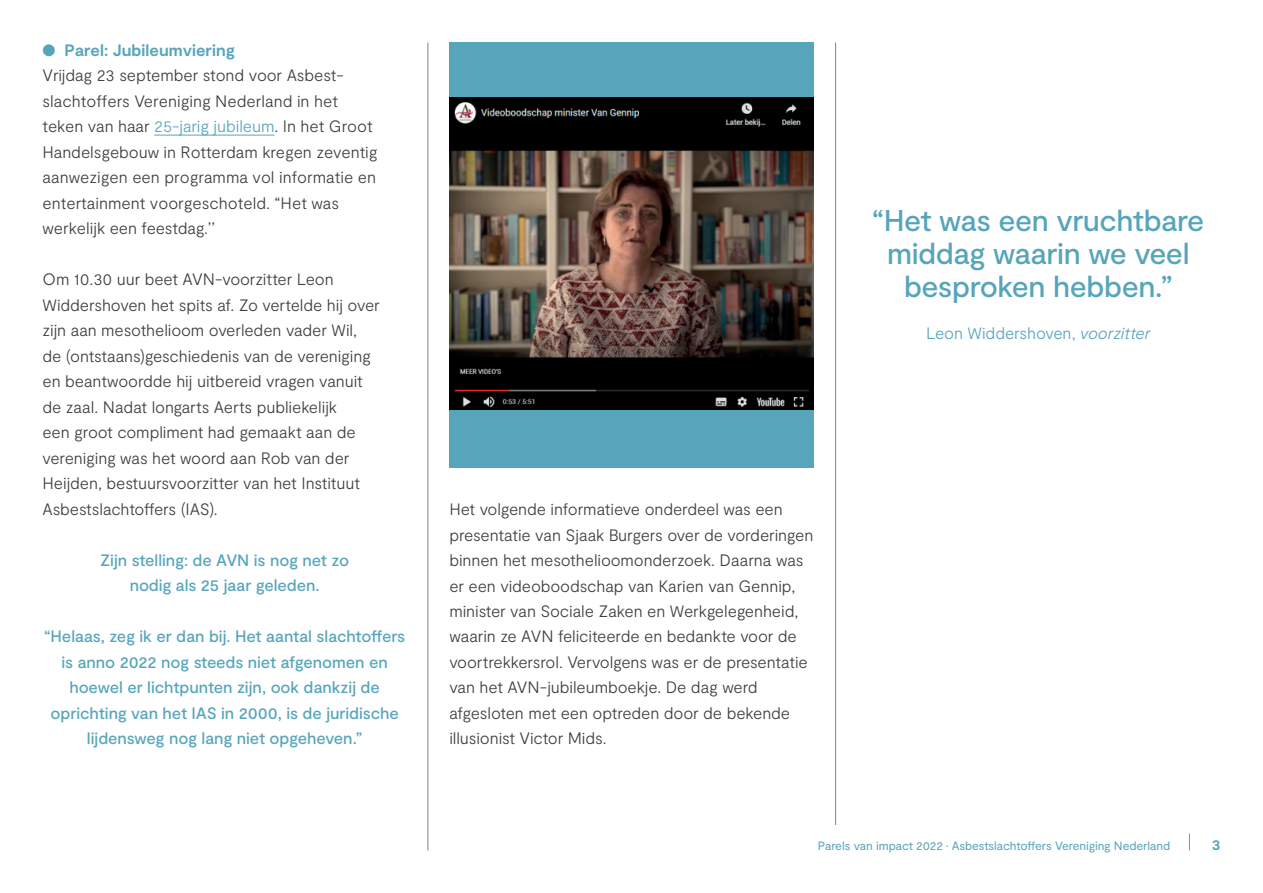
<style>
.page{position:relative;width:1263px;height:893px;background:#fff}
.page>*{position:absolute;margin:0;border:0;box-sizing:border-box;transform-origin:0 0}
.t1{font:500 30px/33px "Moderat";letter-spacing:-.015em;color:#57a5bb;text-align:center}
.t2{font:300 16.5px/25.5px "Moderat";letter-spacing:-.005em;color:#3e3e3f}
.t3{font:500 16.5px/25.5px "Moderat";letter-spacing:-.005em;color:#57a5bb;text-align:center}
.t4{font:300 16.5px "Moderat";letter-spacing:-.01em;color:#57a5bb}
.t5{font:700 15px "Moderat";color:#57a5bb}
.t6{font:12px "Moderat";letter-spacing:-.01em;color:#57a5bb}
.s1{color:#57a5bb}
.s2{font-weight:700;color:#57a5bb}
.s3{font-style:italic}
</style>
<div class="page">
<svg style="left:1189px;top:833px;width:1px;height:17px"></svg>
<hr style="left:154px;top:135px;width:120px;height:1px;background:#57a5bb">
<hr style="left:835px;top:43px;width:1px;height:782px;background:#808285">
<hr style="left:428px;top:43px;width:1px;height:807px;background:#808285">
<div style="left:449px;top:43px;width:365px;height:425px;background:#57a5bb"></div>
<img style="left:449px;top:97px;width:365px;height:312px">
<p class="t2" style="left:43px;top:38px;width:336px"><span class="s1">●</span> <span class="s2">Parel: Jubileumviering<br></span>Vrijdag 23 september stond voor Asbest&shy;slachtoffers Vereniging Nederland in het teken van haar <span class="s1">25-jarig jubileum</span>. In het Groot Handelsgebouw in Rotterdam kregen zeventig aanwezigen een programma vol informatie en entertainment voorgeschoteld. “Het was werkelijk een feestdag.’’</p>
<p class="t2" style="left:43px;top:267px;width:339px">Om 10.30 uur beet AVN-voorzitter Leon Widdershoven het spits af. Zo vertelde hij over zijn aan mesothelioom overleden vader Wil, de (ontstaans)geschiedenis van de vereniging en beantwoordde hij uitbereid vragen vanuit de zaal. Nadat longarts Aerts publiekelijk<br>een groot compliment had gemaakt aan de vereniging was het woord aan Rob van der Heijden, bestuursvoorzitter van het Instituut Asbestslachtoffers (IAS).</p>
<p class="t3" style="left:100px;top:548px;width:250px">Zijn stelling: de AVN is nog net zo nodig als 25 jaar geleden.</p>
<p class="t3" style="left:44px;top:624px;width:363px">“Helaas, zeg ik er dan bij. Het aantal slachtoffers is anno 2022 nog steeds niet afgenomen en hoewel er lichtpunten zijn, ook dankzij de oprichting van het IAS in 2000, is de juridische lijdensweg nog lang niet opgeheven.”</p>
<h1 class="t1" style="left:872px;top:205px;width:334px">“Het was een vruchtbare middag waarin we veel besproken hebben.”</h1>
<p class="t4" style="left:926px;top:323px;width:226px">Leon Widdershoven, <span class="s3">voorzitter</span></p>
<p class="t2" style="left:449px;top:497px;width:366px">Het volgende informatieve onderdeel was een presentatie van Sjaak Burgers over de vorderingen binnen het mesothelioomonderzoek. Daarna was er een videoboodschap van Karien van Gennip, minister van Sociale Zaken en Werkgelegenheid, waarin ze AVN feliciteerde en bedankte voor de voortrekkersrol. Vervolgens was er de presentatie van het AVN-jubileumboekje. De dag werd afgesloten met een optreden door de bekende illusionist Victor Mids.</p>
<p class="t6" style="left:818px;top:839px;width:354px">Parels van impact 2022 • Asbestslachtoffers Vereniging Nederland</p>
<p class="t5" style="left:1212px;top:836px;width:10px">3</p>
</div>
